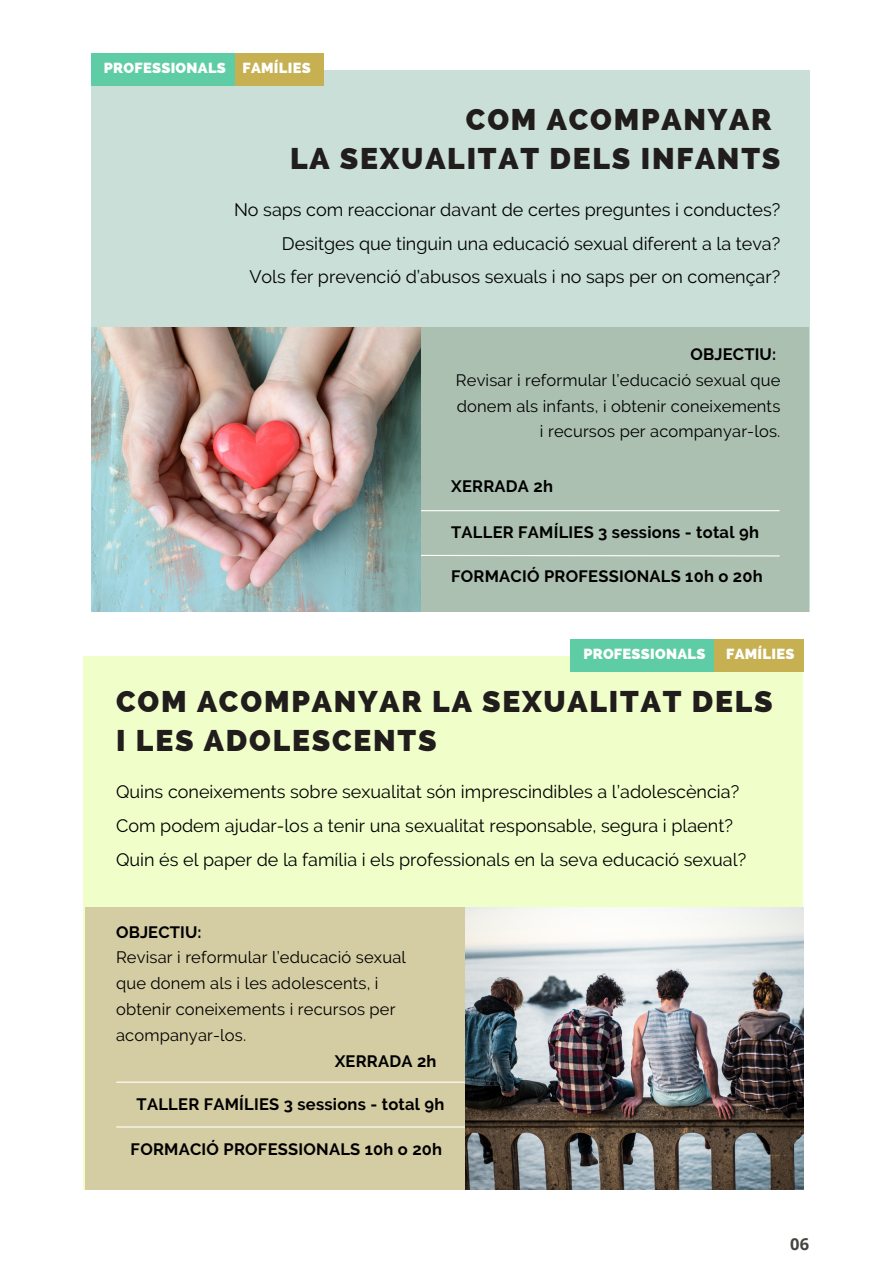
<style>
.page{position:relative;width:893px;height:1264px;background:#fff}
.page>*{position:absolute;margin:0;border:0;box-sizing:border-box;transform-origin:0 0}
.t1{font:800 30px/39.3px "Raleway";letter-spacing:.06em;color:#211d1d;text-align:right}
.t2{font:18px/33.8px "Raleway";color:#000;text-align:right}
.t3{font:16.5px/25.8px "Raleway";letter-spacing:.01em;color:#000;text-align:right}
.t4{font:700 16.5px "Raleway";letter-spacing:.015em;color:#000}
.t5{font:700 16.5px "Open Sans";color:#444440}
.t6{font:800 14.7px "Raleway";letter-spacing:.02em;color:#fff}
</style>
<div class="page">
<div style="left:91px;top:70px;width:718px;height:541px;background:#c9dfd8"></div>
<div style="left:303px;top:327px;width:506px;height:284px;background:#acc0b1"></div>
<div style="left:180px;top:54px;width:144px;height:32px;background:#c6b051"></div>
<div style="left:91px;top:54px;width:144px;height:32px;background:#5ecda5"></div>
<hr style="left:394px;top:510px;width:385px;height:1px;background:#fff">
<svg style="left:420px;top:554px;width:360px;height:3px"></svg>
<div style="left:83px;top:655px;width:720px;height:534px;background:#f0ffca"></div>
<div style="left:85px;top:907px;width:502px;height:282px;background:#d4cca2"></div>
<div style="left:659px;top:639px;width:144px;height:32px;background:#c6b051"></div>
<div style="left:570px;top:639px;width:144px;height:32px;background:#5ecda5"></div>
<hr style="left:117px;top:1081px;width:375px;height:1px;background:#fff">
<hr style="left:117px;top:1126px;width:375px;height:1px;background:#fff">
<img style="left:465px;top:907px;width:338px;height:282px">
<img style="left:91px;top:327px;width:329px;height:284px">
<p class="t6" style="left:104px;top:59px;width:208px">PROFESSIONALS FAMÍLIES</p>
<h1 class="t1" style="left:290px;top:99px;width:492px">COM ACOMPANYAR<br>LA SEXUALITAT DELS INFANTS</h1>
<p class="t2" style="left:234px;top:193px;width:547px">No saps com reaccionar davant de certes preguntes i conductes?<br>Desitges que tinguin una educació sexual diferent a la teva?<br>Vols fer prevenció d’abusos sexuals i no saps per on començar?</p>
<p class="t4" style="left:690px;top:344px;width:87px">OBJECTIU:</p>
<p class="t3" style="left:456px;top:367px;width:326px">Revisar i reformular l’educació sexual que donem als infants, i obtenir coneixements i recursos per acompanyar-los.</p>
<p class="t4" style="left:451px;top:476px;width:103px">XERRADA 2h</p>
<p class="t4" style="left:451px;top:522px;width:309px">TALLER FAMÍLIES 3 sessions - total 9h</p>
<p class="t4" style="left:451px;top:567px;width:313px">FORMACIÓ PROFESSIONALS 10h o 20h</p>
<p class="t6" style="left:583px;top:645px;width:123px">PROFESSIONALS</p>
<p class="t6" style="left:726px;top:645px;width:70px">FAMÍLIES</p>
<h1 class="t1" style="left:116px;top:681px;width:658px;text-align:left">COM ACOMPANYAR LA SEXUALITAT DELS<br>I LES ADOLESCENTS</h1>
<p class="t2" style="left:116px;top:775px;width:631px;text-align:left">Quins coneixements sobre sexualitat són imprescindibles a l’adolescència?<br>Com podem ajudar-los a tenir una sexualitat responsable, segura i plaent?<br>Quin és el paper de la família i els professionals en la seva educació sexual?</p>
<p class="t4" style="left:116px;top:922px;width:87px">OBJECTIU:</p>
<p class="t3" style="left:116px;top:944px;width:291px;text-align:left">Revisar i reformular l’educació sexual que donem als i les adolescents, i obtenir coneixements i recursos per acompanyar-los.</p>
<p class="t4" style="left:334px;top:1051px;width:103px">XERRADA 2h</p>
<p class="t4" style="left:137px;top:1094px;width:309px">TALLER FAMÍLIES 3 sessions - total 9h</p>
<p class="t4" style="left:131px;top:1139px;width:313px">FORMACIÓ PROFESSIONALS 10h o 20h</p>
<p class="t5" style="left:790px;top:1232px;width:21px">06</p>
</div>
